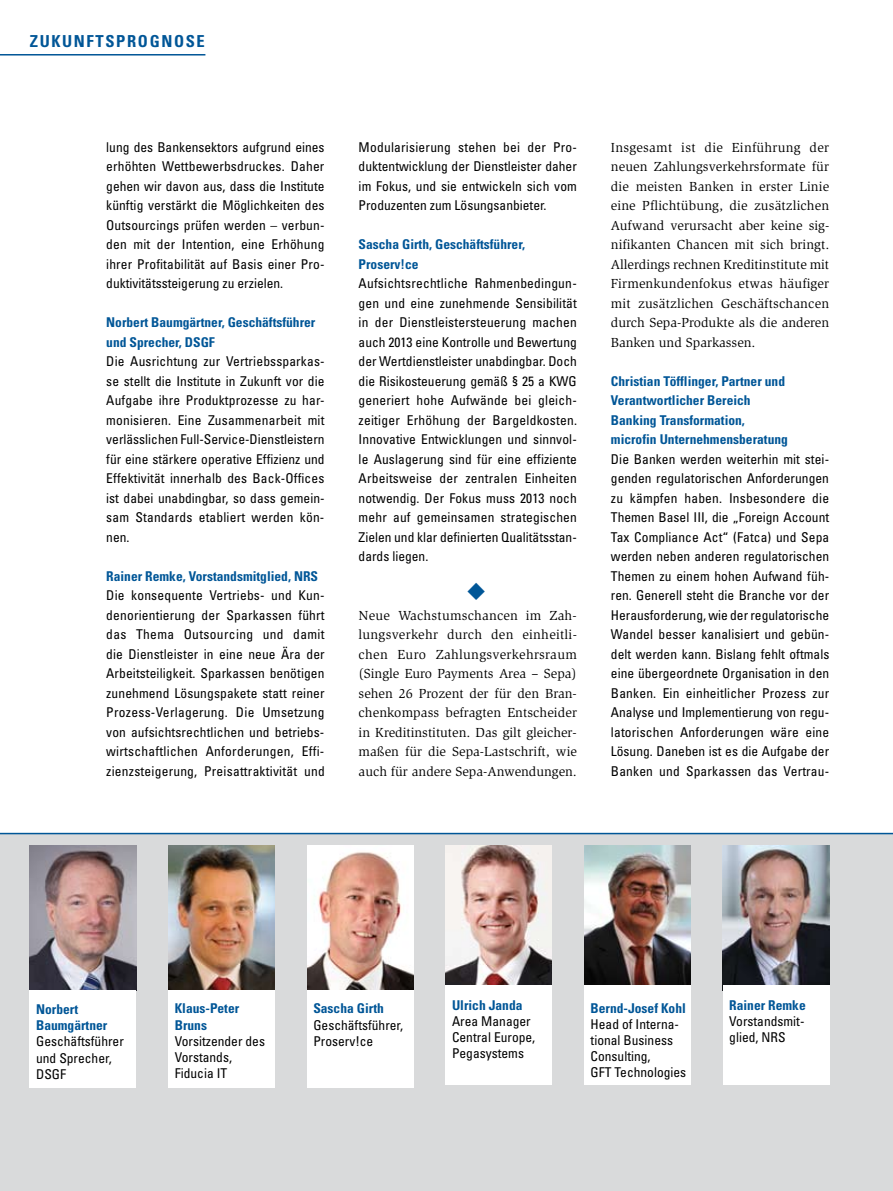
<style>
.page{position:relative;width:893px;height:1191px;background:#fff}
.page>*{position:absolute;margin:0;border:0;box-sizing:border-box;transform-origin:0 0}
.t1{font:700 condensed 16.5px "Univers LT Std";letter-spacing:.1em;color:#005697}
.t2{font:condensed 13.5px/19.5px "Univers LT Std";color:#000}
.t3{font:13.5px/19.5px "Slimbach Std";color:#000;text-align:justify}
.t4{font:700 condensed 13.5px/19.5px "Univers LT Std";color:#005697}
</style>
<div class="page">
<div style="left:0;top:834px;width:893px;height:357px;background:#d9dadb"></div>
<hr style="left:0;top:833px;width:893px;height:1px;background:#005697">
<img style="left:168px;top:845px;width:107px;height:144px">
<div style="left:168px;top:989px;width:107px;height:98px;background:#fff"></div>
<img style="left:584px;top:845px;width:107px;height:141px">
<div style="left:584px;top:986px;width:107px;height:99px;background:#fff"></div>
<img style="left:723px;top:845px;width:106px;height:141px">
<div style="left:723px;top:986px;width:106px;height:99px;background:#fff"></div>
<hr style="left:0;top:54px;width:205px;height:2px;background:#005697">
<img style="left:307px;top:845px;width:106px;height:144px">
<div style="left:307px;top:989px;width:106px;height:98px;background:#fff"></div>
<img style="left:30px;top:845px;width:106px;height:145px">
<div style="left:30px;top:990px;width:106px;height:97px;background:#fff"></div>
<img style="left:446px;top:845px;width:106px;height:141px">
<div style="left:446px;top:986px;width:106px;height:99px;background:#fff"></div>
<p class="t1" style="left:30px;top:31px;width:177px">Zukunftsprognose</p>
<p class="t2" style="left:106px;top:137px;width:220px;text-align:justify">lung des Bankensektors aufgrund eines erhöhten Wettbewerbsdruckes. Daher gehen wir davon aus, dass die Institute künftig verstärkt die Möglichkeiten des Outsourcings prüfen werden – verbun&shy;den mit der Intention, eine Erhöhung ihrer Profitabilität auf Basis einer Pro&shy;duktivitätssteigerung zu erzielen.</p>
<p class="t4" style="left:106px;top:312px;width:211px">Norbert Baumgärtner, Geschäftsführer und Sprecher, DSGF</p>
<p class="t2" style="left:106px;top:351px;width:220px;text-align:justify">Die Ausrichtung zur Vertriebssparkas&shy;se stellt die Institute in Zukunft vor die Aufgabe ihre Produktprozesse zu har&shy;monisieren. Eine Zusammenarbeit mit verlässlichen Full-Service-Dienstleistern für eine stärkere operative Effizienz und Effektivität innerhalb des Back-Offices ist dabei unabdingbar, so dass gemein&shy;sam Standards etabliert werden kön&shy;nen.</p>
<p class="t4" style="left:106px;top:566px;width:197px">Rainer Remke, Vorstandsmitglied, NRS</p>
<p class="t2" style="left:106px;top:585px;width:220px;text-align:justify">Die konsequente Vertriebs- und Kun&shy;denorientierung der Sparkassen führt das Thema Outsourcing und damit die Dienstleister in eine neue Ära der Arbeitsteiligkeit. Sparkassen benötigen zunehmend Lösungspakete statt reiner Prozess-Verlagerung. Die Umsetzung von aufsichtsrechtlichen und betriebs&shy;wirtschaftlichen Anforderungen, Effi&shy;zienzsteigerung, Preisattraktivität und</p>
<p class="t2" style="left:359px;top:137px;width:220px;text-align:justify">Modularisierung stehen bei der Pro&shy;duktentwicklung der Dienstleister daher im Fokus, und sie entwickeln sich vom Produzenten zum Lösungsanbieter.</p>
<p class="t4" style="left:359px;top:234px;width:168px">Sascha Girth, Geschäftsführer,<br>Proserv!ce</p>
<p class="t2" style="left:359px;top:273px;width:220px;text-align:justify">Aufsichtsrechtliche Rahmenbedingun&shy;gen und eine zunehmende Sensibilität in der Dienstleistersteuerung machen auch 2013 eine Kontrolle und Bewertung der Wertdienstleister unabdingbar. Doch die Risikosteuerung gemäß § 25 a KWG generiert hohe Aufwände bei gleich&shy;zeitiger Erhöhung der Bargeldkosten.<br>Innovative Entwicklungen und sinnvol&shy;le Auslagerung sind für eine effiziente Arbeitsweise der zentralen Einheiten notwendig. Der Fokus muss 2013 noch mehr auf gemeinsamen strategischen Zielen und klar definierten Qualitätsstan&shy;dards liegen.</p>
<p class="t3" style="left:359px;top:605px;width:220px">Neue Wachstumschancen im Zah&shy;lungsverkehr durch den einheitli&shy;chen Euro Zahlungsverkehrsraum (Single Euro Payments Area – Sepa) sehen 26 Prozent der für den Bran&shy;chenkompass befragten Entscheider in Kreditinstituten. Das gilt gleicher&shy;maßen für die Sepa-Lastschrift, wie auch für andere Sepa-Anwendungen.</p>
<p class="t3" style="left:611px;top:137px;width:220px">Insgesamt ist die Einführung der neuen Zahlungsverkehrsformate für die meisten Banken in erster Linie eine Pflichtübung, die zusätzlichen Aufwand verursacht aber keine sig&shy;nifikanten Chancen mit sich bringt.<br>Allerdings rechnen Kreditinstitute mit Firmenkundenfokus etwas häufiger mit zusätzlichen Geschäftschancen durch Sepa-Produkte als die anderen Banken und Sparkassen.</p>
<p class="t4" style="left:611px;top:371px;width:178px">Christian Töfflinger, Partner und<br>Verantwortlicher Bereich<br>Banking Transformation, microfin Unternehmensberatung</p>
<p class="t2" style="left:611px;top:449px;width:220px;text-align:justify">Die Banken werden weiterhin mit stei&shy;genden regulatorischen Anforderungen zu kämpfen haben. Insbesondere die Themen Basel III, die „Foreign Account Tax Compliance Act“ (Fatca) und Sepa werden neben anderen regulatorischen Themen zu einem hohen Aufwand füh&shy;ren. Generell steht die Branche vor der Herausforderung, wie der regulatorische Wandel besser kanalisiert und gebün&shy;delt werden kann. Bislang fehlt oftmals eine übergeordnete Organisation in den Banken. Ein einheitlicher Prozess zur Analyse und Implementierung von regu&shy;latorischen Anforderungen wäre eine Lösung. Daneben ist es die Aufgabe der Banken und Sparkassen das Vertrau-</p>
<p class="t4" style="left:36px;top:1001px;width:73px;line-height:16.2px">Norbert<br>Baumgärtner</p>
<p class="t2" style="left:36px;top:1033px;width:89px;line-height:16.2px">Geschäftsführer und Sprecher,<br>DSGF</p>
<p class="t4" style="left:175px;top:1000px;width:66px;line-height:16.2px">Klaus-Peter<br>Bruns</p>
<p class="t2" style="left:175px;top:1032px;width:92px;line-height:16.2px">Vorsitzender des<br>Vorstands,<br>Fiducia IT</p>
<p class="t4" style="left:313px;top:998px;width:72px">Sascha Girth</p>
<p class="t2" style="left:313px;top:1016px;width:91px;line-height:16.2px">Geschäftsführer,<br>Proserv!ce</p>
<p class="t4" style="left:452px;top:995px;width:72px">Ulrich Janda</p>
<p class="t2" style="left:452px;top:1013px;width:85px;line-height:16.2px">Area Manager<br>Central Europe,<br>Pegasystems</p>
<p class="t4" style="left:591px;top:998px;width:97px">Bernd-Josef Kohl</p>
<p class="t2" style="left:591px;top:1015px;width:97px;line-height:16.2px">Head of Interna&shy;tional Business<br>Consulting,<br>GFT Technologies</p>
<p class="t4" style="left:729px;top:995px;width:78px">Rainer Remke</p>
<p class="t2" style="left:729px;top:1013px;width:77px;line-height:16.2px">Vorstandsmit&shy;glied, NRS</p>
</div>
